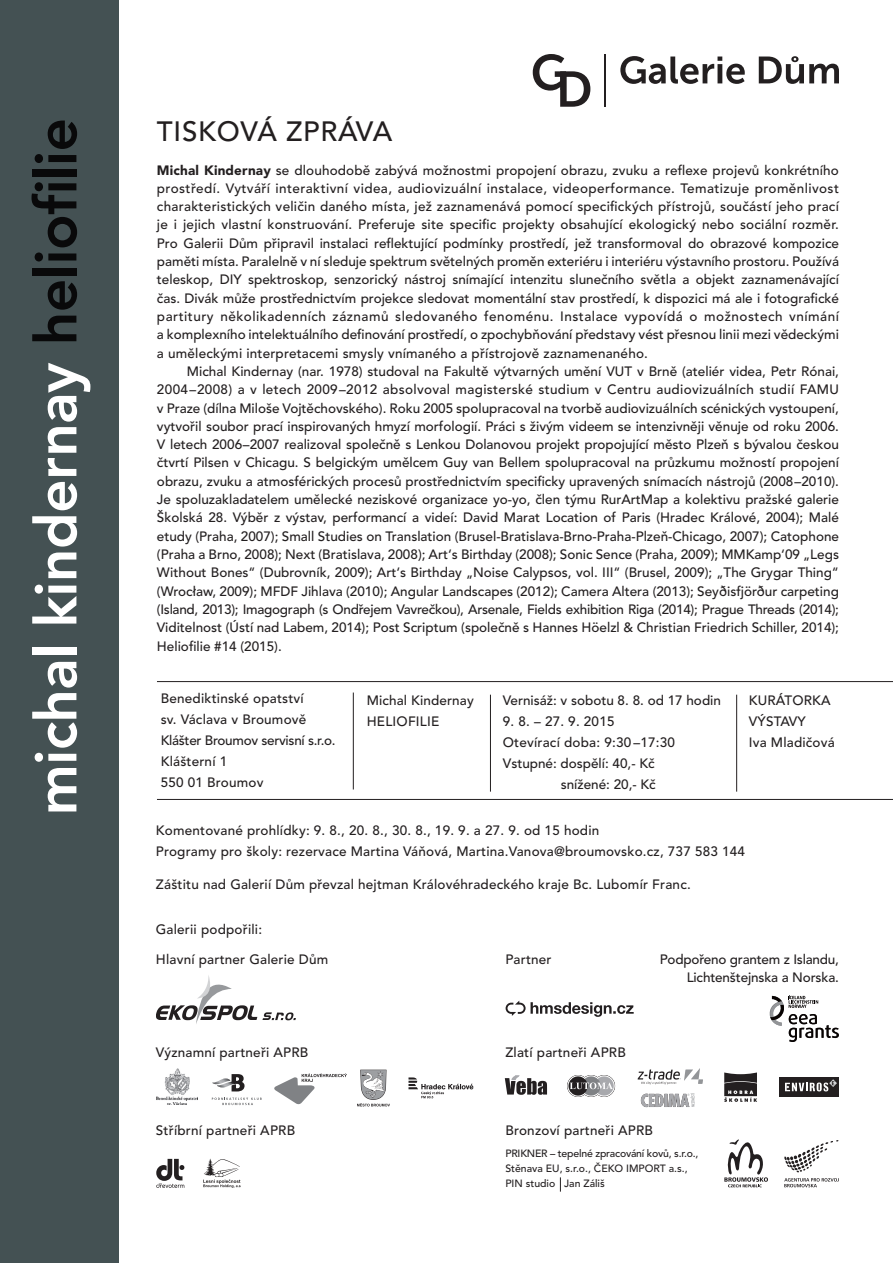
<style>
.page{position:relative;width:893px;height:1263px;background:#fff}
.page>*{position:absolute;margin:0;border:0;box-sizing:border-box;transform-origin:0 0}
.t1{font:800 58.5px "Avenir LT Pro";letter-spacing:-.01em;color:#fff}
.t2{font:500 27.75px "Avenir LT Pro";letter-spacing:.025em;color:#231f20}
.t3{font:500 13.5px/18.3px "Avenir LT Pro";letter-spacing:.015em;color:#231f20}
.t4{font:500 13.5px/18px "Avenir LT Pro";letter-spacing:-.015em;color:#231f20;text-align:right}
.t5{font:500 10.5px/15px "Avenir LT Pro";color:#231f20}
.s1{color:#231f20}
.s2{font-weight:900}
</style>
<div class="page">
<svg style="left:620px;top:56px;width:125px;height:28px"></svg>
<svg style="left:759px;top:56px;width:80px;height:28px"></svg>
<svg style="left:533px;top:54px;width:57px;height:53px"></svg>
<hr style="left:605px;top:54px;width:1px;height:53px;background:#231f20">
<hr style="left:353px;top:692px;width:1px;height:97px;background:#231f20">
<hr style="left:490px;top:695px;width:1px;height:97px;background:#231f20">
<hr style="left:736px;top:695px;width:1px;height:97px;background:#231f20">
<hr style="left:157px;top:799px;width:736px;height:1px;background:#231f20">
<hr style="left:157px;top:681px;width:736px;height:1px;background:#231f20">
<div style="left:0;top:0;width:119px;height:1263px;background:#445153"></div>
<svg style="left:506px;top:1000px;width:128px;height:17px"></svg>
<svg style="left:156px;top:975px;width:140px;height:49px"></svg>
<svg style="left:769px;top:996px;width:70px;height:46px"></svg>
<svg style="left:357px;top:1070px;width:33px;height:36px"></svg>
<img style="left:156px;top:1068px;width:42px;height:36px">
<svg style="left:212px;top:1074px;width:33px;height:17px"></svg>
<svg style="left:212px;top:1097px;width:50px;height:8px"></svg>
<svg style="left:274px;top:1073px;width:73px;height:31px"></svg>
<svg style="left:408px;top:1077px;width:65px;height:21px"></svg>
<svg style="left:203px;top:1158px;width:38px;height:30px"></svg>
<svg style="left:156px;top:1159px;width:28px;height:29px"></svg>
<svg style="left:505px;top:1075px;width:42px;height:20px"></svg>
<svg style="left:567px;top:1075px;width:48px;height:22px"></svg>
<svg style="left:638px;top:1068px;width:65px;height:16px"></svg>
<svg style="left:724px;top:1072px;width:33px;height:30px"></svg>
<div style="left:779px;top:1077px;width:60px;height:19px;background:#231f20"></div>
<svg style="left:785px;top:1079px;width:52px;height:12px"></svg>
<svg style="left:641px;top:1093px;width:53px;height:14px"></svg>
<svg style="left:724px;top:1139px;width:44px;height:48px"></svg>
<svg style="left:784px;top:1178px;width:55px;height:9px"></svg>
<svg style="left:784px;top:1140px;width:54px;height:32px"></svg>
<svg style="left:560px;top:1177px;width:1px;height:14px"></svg>
<h1 class="t1" style="left:21px;top:815px;width:699px;rotate:-90deg">michal kindernay <span class="s1">heliofilie</span></h1>
<h2 class="t2" style="left:157px;top:115px;width:237px">TISKOVÁ ZPRÁVA</h2>
<p class="t3" style="left:157px;top:161px;width:684px;text-align:justify"><span class="s2">Michal Kindernay</span> se dlouhodobě zabývá možnostmi propojení obrazu, zvuku a reflexe projevů konkrétního prostředí. Vytváří interaktivní videa, audiovizuální instalace, videoperformance. Tematizuje proměnlivost charakteristických veličin daného místa, jež zaznamenává pomocí specifických přístrojů, součástí jeho prací je i jejich vlastní konstruování. Preferuje site specific projekty obsahující ekologický nebo sociální rozměr.<br>Pro Galerii Dům připravil instalaci reflektující podmínky prostředí, jež transformoval do obrazové kompozice paměti místa. Paralelně v ní sleduje spektrum světelných proměn exteriéru i interiéru výstavního prostoru. Používá teleskop, DIY spektroskop, senzorický nástroj snímající intenzitu slunečního světla a objekt zaznamenávající čas. Divák může prostřednictvím projekce sledovat momentální stav prostředí, k dispozici má ale i fotografické partitury několikadenních záznamů sledovaného fenoménu. Instalace vypovídá o možnostech vnímání a komplexního intelektuálního definování prostředí, o zpochybňování představy vést přesnou linii mezi vědeckými a uměleckými interpretacemi smysly vnímaného a přístrojově zaznamenaného.</p>
<p class="t3" style="left:157px;top:362px;width:684px;text-align:justify;text-indent:30px">Michal Kindernay (nar. 1978) studoval na Fakultě výtvarných umění VUT v Brně (ateliér videa, Petr Rónai, 2004–2008) a v letech 2009–2012 absolvoval magisterské studium v Centru audiovizuálních studií FAMU v Praze (dílna Miloše Vojtěchovského). Roku 2005 spolupracoval na tvorbě audiovizuálních scénických vystoupení, vytvořil soubor prací inspirovaných hmyzí morfologií. Práci s živým videem se intenzivněji věnuje od roku 2006.<br>V letech 2006–2007 realizoval společně s Lenkou Dolanovou projekt propojující město Plzeň s bývalou českou čtvrtí Pilsen v Chicagu. S belgickým umělcem Guy van Bellem spolupracoval na průzkumu možností propojení obrazu, zvuku a atmosférických procesů prostřednictvím specificky upravených snímacích nástrojů (2008–2010).<br>Je spoluzakladatelem umělecké neziskové organizace yo-yo, člen týmu RurArtMap a kolektivu pražské galerie Školská 28. Výběr z výstav, performancí a videí: David Marat Location of Paris (Hradec Králové, 2004); Malé etudy (Praha, 2007); Small Studies on Translation (Brusel-Bratislava-Brno-Praha-Plzeň-Chicago, 2007); Catophone (Praha a Brno, 2008); Next (Bratislava, 2008); Art‘s Birthday (2008); Sonic Sence (Praha, 2009); MMKamp‘09 „Legs Without Bones“ (Dubrovník, 2009); Art‘s Birthday „Noise Calypsos, vol. III“ (Brusel, 2009); „The Grygar Thing“ (Wrocław, 2009); MFDF Jihlava (2010); Angular Landscapes (2012); Camera Altera (2013); Seyðisfjörður carpeting (Island, 2013); Imagograph (s Ondřejem Vavrečkou), Arsenale, Fields exhibition Riga (2014); Prague Threads (2014); Viditelnost (Ústí nad Labem, 2014); Post Scriptum (společně s Hannes Höelzl &amp; Christian Friedrich Schiller, 2014); Heliofilie #14 (2015).</p>
<p class="t3" style="left:161px;top:688px;width:176px;line-height:21px">Benediktinské opatství<br>sv. Václava v Broumově<br>Klášter Broumov servisní s.r.o.<br>Klášterní 1<br>550 01 Broumov</p>
<p class="t3" style="left:367px;top:690px;width:109px;line-height:21px">Michal Kindernay<br>HELIOFILIE</p>
<p class="t3" style="left:503px;top:691px;width:220px">Vernisáž: v sobotu 8. 8. od 17 hodin</p>
<p class="t3" style="left:503px;top:712px;width:113px">9. 8. – 27. 9. 2015</p>
<p class="t3" style="left:503px;top:733px;width:174px">Otevírací doba: 9:30 –17:30</p>
<p class="t3" style="left:503px;top:754px;width:153px">Vstupné: dospělí: 40,- Kč</p>
<p class="t3" style="left:561px;top:775px;width:97px">snížené: 20,- Kč</p>
<p class="t3" style="left:749px;top:690px;width:87px;line-height:21px">KURÁTORKA<br>VÝSTAVY<br>Iva Mladičová</p>
<p class="t3" style="left:156px;top:820px;width:591px;line-height:21px">Komentované prohlídky: 9. 8., 20. 8., 30. 8., 19. 9. a 27. 9. od 15 hodin<br>Programy pro školy: rezervace Martina Váňová, Martina.Vanova@broumovsko.cz, 737 583 144</p>
<p class="t3" style="left:156px;top:875px;width:536px">Záštitu nad Galerií Dům převzal hejtman Královéhradeckého kraje Bc. Lubomír Franc.</p>
<p class="t3" style="left:156px;top:920px;width:108px">Galerii podpořili:</p>
<p class="t3" style="left:156px;top:950px;width:174px">Hlavní partner Galerie Dům</p>
<p class="t3" style="left:505px;top:950px;width:48px">Partner</p>
<p class="t4" style="left:660px;top:950px;width:181px">Podpořeno grantem z Islandu,<br>Lichtenštejnska a Norska.</p>
<p class="t3" style="left:156px;top:1044px;width:154px">Významní partneři APRB</p>
<p class="t3" style="left:505px;top:1044px;width:122px">Zlatí partneři APRB</p>
<p class="t3" style="left:156px;top:1121px;width:141px">Stříbrní partneři APRB</p>
<p class="t3" style="left:505px;top:1121px;width:149px">Bronzoví partneři APRB</p>
<p class="t5" style="left:505px;top:1146px;width:195px">PRIKNER – tepelné zpracování kovů, s.r.o.,<br>Stěnava EU, s.r.o., ČEKO IMPORT a.s.,<br>PIN studio Jan Záliš</p>
</div>
